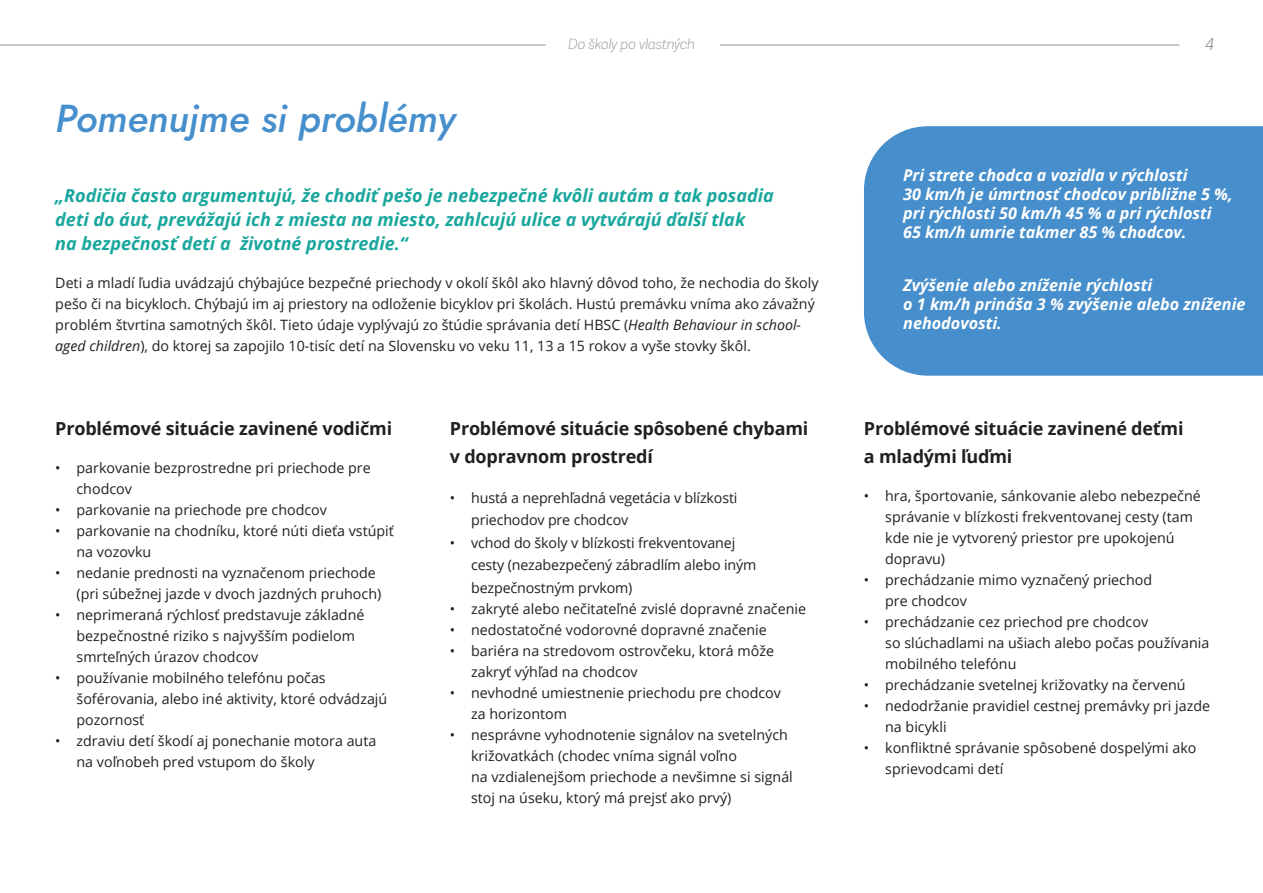
<style>
.page{position:relative;width:1263px;height:893px;background:#fff}
.page>*{position:absolute;margin:0;border:0;box-sizing:border-box;transform-origin:0 0}
.t1{font:italic 500 39px "Jost";color:#468fcc}
.t2{font:italic 700 18px/24px "Open Sans";color:#19a79d}
.Zvyrazeny{font:700 18px/28.5px "Open Sans";letter-spacing:-.01em;color:#231f20}
.t3{font:italic 300 16.5px "Adelle Sans";color:#231f20}
.t4{font:italic 700 16.2px/18.9px "Open Sans";color:#fff}
.t5{font:14.25px/21px "Open Sans";color:#231f20}
.t6{font:italic 100 14.25px "Adelle Sans";letter-spacing:-.03em;color:#939598}
.s1{font-style:italic}
</style>
<div class="page">
<hr style="left:0;top:45px;width:546px;height:1px;background:#939598">
<hr style="left:720px;top:45px;width:459px;height:1px;background:#939598">
<div style="left:864px;top:126px;width:399px;height:250px;background:#468fcc"></div>
<h2 class="t1" style="left:55px;top:92px;width:401px">Pomenujme si problémy</h2>
<p class="t6" style="left:568px;top:36px;width:129px">Do školy po vlastných</p>
<p class="t3" style="left:1205px;top:35px;width:10px">4</p>
<p class="t2" style="left:55px;top:183px;width:720px">„Rodičia často argumentujú, že chodiť pešo je nebezpečné kvôli autám a tak posadia deti do áut, prevážajú ich z miesta na miesto, zahlcujú ulice a vytvárajú ďalší tlak<br>na bezpečnosť detí a životné prostredie.“</p>
<p class="t5" style="left:55px;top:272px;width:765px">Deti a mladí ľudia uvádzajú chýbajúce bezpečné priechody v okolí škôl ako hlavný dôvod toho, že nechodia do školy pešo či na bicykloch. Chýbajú im aj priestory na odloženie bicyklov pri školách. Hustú premávku vníma ako závažný problém štvrtina samotných škôl. Tieto údaje vyplývajú zo štúdie správania detí HBSC (<span class="s1">Health Behaviour in school&shy;aged children</span>), do ktorej sa zapojilo 10-tisíc detí na Slovensku vo veku 11, 13 a 15 rokov a vyše stovky škôl.</p>
<p class="Zvyrazeny" style="left:55px;top:413px;width:338px">Problémové situácie zavinené vodičmi</p>
<p class="t5" style="left:77px;top:457px;width:296px;text-indent:-21px">• parkovanie bezprostredne pri priechode pre chodcov</p>
<p class="t5" style="left:55px;top:499px;width:273px">• parkovanie na priechode pre chodcov</p>
<p class="t5" style="left:77px;top:520px;width:319px;text-indent:-21px">• parkovanie na chodníku, ktoré núti dieťa vstúpiť na vozovku</p>
<p class="t5" style="left:77px;top:562px;width:306px;text-indent:-21px">• nedanie prednosti na vyznačenom priechode (pri súbežnej jazde v dvoch jazdných pruhoch)</p>
<p class="t5" style="left:77px;top:604px;width:289px;text-indent:-21px">• neprimeraná rýchlosť predstavuje základné bezpečnostné riziko s najvyšším podielom smrteľných úrazov chodcov</p>
<p class="t5" style="left:77px;top:667px;width:312px;text-indent:-21px">• používanie mobilného telefónu počas šoférovania, alebo iné aktivity, ktoré odvádzajú pozornosť</p>
<p class="t5" style="left:77px;top:730px;width:301px;text-indent:-21px">• zdraviu detí škodí aj ponechanie motora auta na voľnobeh pred vstupom do školy</p>
<p class="Zvyrazeny" style="left:450px;top:413px;width:360px">Problémové situácie spôsobené chybami v dopravnom prostredí</p>
<p class="t5" style="left:471px;top:486px;width:268px;line-height:22.5px;text-indent:-21px">• hustá a neprehľadná vegetácia v blízkosti priechodov pre chodcov</p>
<p class="t5" style="left:471px;top:531px;width:287px;line-height:22.5px;text-indent:-21px">• vchod do školy v blízkosti frekventovanej cesty (nezabezpečený zábradlím alebo iným bezpečnostným prvkom)</p>
<p class="t5" style="left:450px;top:598px;width:358px">• zakryté alebo nečitateľné zvislé dopravné značenie</p>
<p class="t5" style="left:450px;top:619px;width:318px">• nedostatočné vodorovné dopravné značenie</p>
<p class="t5" style="left:471px;top:640px;width:304px;text-indent:-21px">• bariéra na stredovom ostrovčeku, ktorá môže zakryť výhľad na chodcov</p>
<p class="t5" style="left:471px;top:682px;width:311px;text-indent:-21px">• nevhodné umiestnenie priechodu pre chodcov za horizontom</p>
<p class="t5" style="left:471px;top:724px;width:323px;text-indent:-21px">• nesprávne vyhodnotenie signálov na svetelných križovatkách (chodec vníma signál voľno<br>na vzdialenejšom priechode a nevšimne si signál stoj na úseku, ktorý má prejsť ako prvý)</p>
<p class="t4" style="left:903px;top:165px;width:331px">Pri strete chodca a vozidla v rýchlosti<br>30 km/h je úmrtnosť chodcov približne 5 %, pri rýchlosti 50 km/h 45 % a pri rýchlosti 65 km/h umrie takmer 85 % chodcov.</p>
<p class="t4" style="left:903px;top:275px;width:344px">Zvýšenie alebo zníženie rýchlosti<br>o 1 km/h prináša 3 % zvýšenie alebo zníženie nehodovosti.</p>
<p class="Zvyrazeny" style="left:864px;top:413px;width:321px">Problémové situácie zavinené deťmi a mladými ľuďmi</p>
<p class="t5" style="left:885px;top:485px;width:317px;text-indent:-21px">• hra, športovanie, sánkovanie alebo nebezpečné správanie v blízkosti frekventovanej cesty (tam kde nie je vytvorený priestor pre upokojenú dopravu)</p>
<p class="t5" style="left:885px;top:569px;width:268px;text-indent:-21px">• prechádzanie mimo vyznačený priechod pre chodcov</p>
<p class="t5" style="left:885px;top:611px;width:326px;text-indent:-21px">• prechádzanie cez priechod pre chodcov<br>so slúchadlami na ušiach alebo počas používania mobilného telefónu</p>
<p class="t5" style="left:864px;top:674px;width:323px">• prechádzanie svetelnej križovatky na červenú</p>
<p class="t5" style="left:885px;top:695px;width:326px;text-indent:-21px">• nedodržanie pravidiel cestnej premávky pri jazde na bicykli</p>
<p class="t5" style="left:885px;top:737px;width:313px;text-indent:-21px">• konfliktné správanie spôsobené dospelými ako sprievodcami detí</p>
</div>
